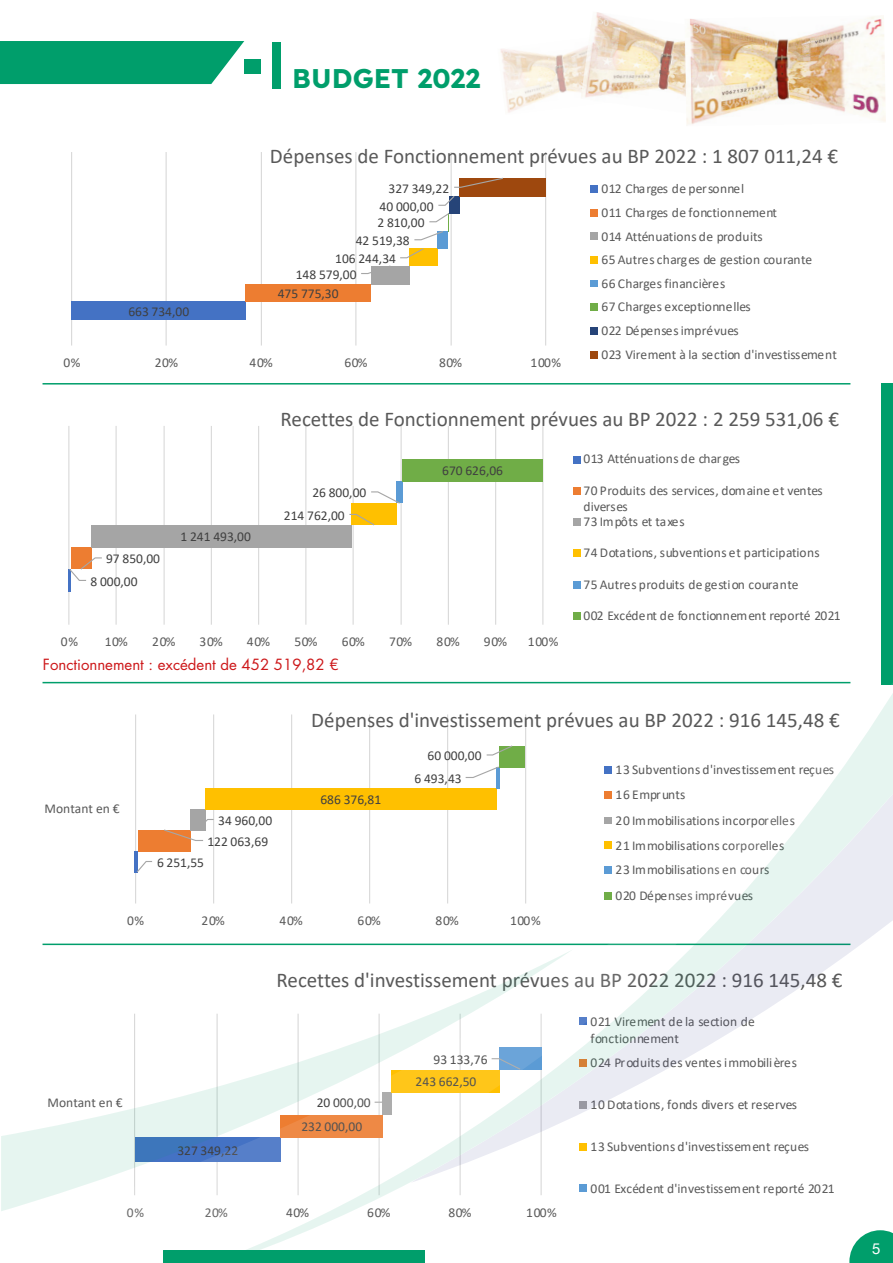
<style>
.page{position:relative;width:893px;height:1263px;background:#fff}
.page>*{position:absolute;margin:0;border:0;box-sizing:border-box;transform-origin:0 0}
.t1{font:700 27px "Lexend";color:#009e6b}
.t2{font:21px "Calibri";color:#595959}
.t3{font:15px "Futura Std";color:#cd1719}
.t4{font:15px "Helvetica Neue";color:#fff}
.t5{font:13.5px/23.7px "Calibri";color:#595959}
.t6{font:13.5px "Calibri";color:#404040}
</style>
<div class="page">
<img style="left:500px;top:49px;width:81px;height:64px">
<img style="left:581px;top:12px;width:104px;height:86px">
<img style="left:685px;top:16px;width:201px;height:109px">
<div style="left:272px;top:42px;width:9px;height:46px;background:#009e6b"></div>
<div style="left:244px;top:60px;width:17px;height:14px;background:#009e6b"></div>
<div style="left:0;top:41px;width:244px;height:43px;background:#009e6b"></div>
<hr style="left:43px;top:383px;width:807px;height:1px;background:#009e6b">
<div style="left:881px;top:383px;width:12px;height:302px;background:#009e6b"></div>
<svg style="left:1px;top:681px;width:892px;height:530px"></svg>
<svg style="left:121px;top:1121px;width:772px;height:142px"></svg>
<hr style="left:71px;top:152px;width:1px;height:193px;background:#d9d9d9">
<hr style="left:166px;top:152px;width:1px;height:193px;background:#d9d9d9">
<hr style="left:261px;top:152px;width:1px;height:193px;background:#d9d9d9">
<hr style="left:355px;top:152px;width:1px;height:193px;background:#d9d9d9">
<hr style="left:451px;top:152px;width:1px;height:193px;background:#d9d9d9">
<hr style="left:545px;top:152px;width:1px;height:193px;background:#d9d9d9">
<div style="left:72px;top:301px;width:174px;height:18px;background:#4472c4"></div>
<div style="left:246px;top:284px;width:125px;height:17px;background:#ed7d31"></div>
<div style="left:371px;top:266px;width:38px;height:18px;background:#a5a5a5"></div>
<div style="left:409px;top:249px;width:29px;height:17px;background:#ffc000"></div>
<div style="left:438px;top:231px;width:10px;height:18px;background:#5b9bd5"></div>
<div style="left:449px;top:196px;width:10px;height:17px;background:#264478"></div>
<div style="left:459px;top:178px;width:87px;height:18px;background:#9e480e"></div>
<svg style="left:361px;top:265px;width:30px;height:9px"></svg>
<svg style="left:400px;top:248px;width:25px;height:11px"></svg>
<svg style="left:414px;top:213px;width:36px;height:28px"></svg>
<svg style="left:438px;top:195px;width:17px;height:11px"></svg>
<svg style="left:454px;top:177px;width:49px;height:11px"></svg>
<div style="left:591px;top:185px;width:7px;height:7px;background:#4472c4"></div>
<div style="left:591px;top:209px;width:7px;height:7px;background:#ed7d31"></div>
<div style="left:591px;top:232px;width:7px;height:8px;background:#a5a5a5"></div>
<div style="left:591px;top:256px;width:7px;height:8px;background:#ffc000"></div>
<div style="left:591px;top:280px;width:7px;height:7px;background:#5b9bd5"></div>
<div style="left:591px;top:303px;width:7px;height:8px;background:#70ad47"></div>
<div style="left:591px;top:327px;width:7px;height:8px;background:#264478"></div>
<div style="left:591px;top:351px;width:7px;height:7px;background:#9e480e"></div>
<hr style="left:68px;top:426px;width:1px;height:199px;background:#d9d9d9">
<hr style="left:116px;top:426px;width:1px;height:199px;background:#d9d9d9">
<hr style="left:164px;top:426px;width:1px;height:199px;background:#d9d9d9">
<hr style="left:211px;top:426px;width:1px;height:199px;background:#d9d9d9">
<hr style="left:258px;top:426px;width:1px;height:199px;background:#d9d9d9">
<hr style="left:305px;top:426px;width:1px;height:199px;background:#d9d9d9">
<hr style="left:353px;top:426px;width:1px;height:199px;background:#d9d9d9">
<hr style="left:401px;top:426px;width:1px;height:199px;background:#d9d9d9">
<hr style="left:448px;top:426px;width:1px;height:199px;background:#d9d9d9">
<hr style="left:495px;top:426px;width:1px;height:199px;background:#d9d9d9">
<hr style="left:542px;top:426px;width:1px;height:199px;background:#d9d9d9">
<hr style="left:69px;top:569px;width:2px;height:23px;background:#4472c4">
<div style="left:71px;top:547px;width:20px;height:22px;background:#ed7d31"></div>
<div style="left:91px;top:525px;width:261px;height:22px;background:#a5a5a5"></div>
<div style="left:352px;top:503px;width:45px;height:22px;background:#ffc000"></div>
<div style="left:397px;top:481px;width:6px;height:22px;background:#5b9bd5"></div>
<div style="left:403px;top:459px;width:140px;height:22px;background:#70ad47"></div>
<svg style="left:68px;top:557px;width:34px;height:24px"></svg>
<svg style="left:349px;top:513px;width:26px;height:13px"></svg>
<svg style="left:371px;top:491px;width:30px;height:14px"></svg>
<div style="left:573px;top:456px;width:7px;height:7px;background:#4472c4"></div>
<div style="left:573px;top:487px;width:7px;height:8px;background:#ed7d31"></div>
<div style="left:573px;top:518px;width:7px;height:8px;background:#a5a5a5"></div>
<div style="left:573px;top:550px;width:7px;height:7px;background:#ffc000"></div>
<div style="left:573px;top:581px;width:7px;height:8px;background:#5b9bd5"></div>
<div style="left:573px;top:612px;width:7px;height:7px;background:#70ad47"></div>
<h1 class="t1" style="left:292px;top:59px;width:189px">BUDGET 2022</h1>
<h2 class="t2" style="left:270px;top:141px;width:570px">Dépenses de Fonctionnement prévues au BP 2022 : 1 807 011,24 €</h2>
<p class="t5" style="left:601px;top:177px;width:237px">012 Charges de personnel<br>011 Charges de fonctionnement<br>014 Atténuations de produits<br>65 Autres charges de gestion courante<br>66 Charges financières<br>67 Charges exceptionnelles<br>022 Dépenses imprévues<br>023 Virement à la section d'investissement</p>
<p class="t6" style="left:388px;top:179px;width:62px">327 349,22</p>
<p class="t6" style="left:380px;top:197px;width:55px">40 000,00</p>
<p class="t6" style="left:377px;top:213px;width:49px">2 810,00</p>
<p class="t6" style="left:356px;top:231px;width:55px">42 519,38</p>
<p class="t6" style="left:335px;top:249px;width:62px">106 244,34</p>
<p class="t6" style="left:296px;top:265px;width:62px">148 579,00</p>
<p class="t6" style="left:278px;top:284px;width:62px">475 775,30</p>
<p class="t6" style="left:128px;top:302px;width:62px">663 734,00</p>
<p class="t5" style="left:63px;top:351px;width:19px">0%</p>
<p class="t5" style="left:155px;top:351px;width:25px">20%</p>
<p class="t5" style="left:250px;top:351px;width:25px">40%</p>
<p class="t5" style="left:344px;top:351px;width:25px">60%</p>
<p class="t5" style="left:439px;top:351px;width:25px">80%</p>
<p class="t5" style="left:530px;top:351px;width:32px">100%</p>
<p class="t6" style="left:106px;top:549px;width:55px">97 850,00</p>
<p class="t6" style="left:90px;top:572px;width:49px">8 000,00</p>
<p class="t6" style="left:181px;top:527px;width:72px">1 241 493,00</p>
<h2 class="t2" style="left:281px;top:404px;width:560px">Recettes de Fonctionnement prévues au BP 2022 : 2 259 531,06 €</h2>
<p class="t5" style="left:583px;top:447px;width:158px">013 Atténuations de charges</p>
<p class="t5" style="left:583px;top:482px;width:241px;line-height:16.5px">70 Produits des services, domaine et ventes diverses</p>
<p class="t5" style="left:583px;top:510px;width:103px">73 Impôts et taxes</p>
<p class="t5" style="left:583px;top:540px;width:238px">74 Dotations, subventions et participations</p>
<p class="t5" style="left:583px;top:572px;width:217px">75 Autres produits de gestion courante</p>
<p class="t5" style="left:583px;top:603px;width:259px">002 Excédent de fonctionnement reporté 2021</p>
<p class="t6" style="left:442px;top:462px;width:62px">670 626,06</p>
<p class="t6" style="left:312px;top:483px;width:55px">26 800,00</p>
<p class="t6" style="left:284px;top:506px;width:62px">214 762,00</p>
<p class="t5" style="left:61px;top:630px;width:19px">0%</p>
<p class="t5" style="left:105px;top:630px;width:25px">10%</p>
<p class="t5" style="left:152px;top:630px;width:25px">20%</p>
<p class="t5" style="left:200px;top:630px;width:25px">30%</p>
<p class="t5" style="left:247px;top:630px;width:25px">40%</p>
<p class="t5" style="left:294px;top:630px;width:25px">50%</p>
<p class="t5" style="left:342px;top:630px;width:25px">60%</p>
<p class="t5" style="left:389px;top:630px;width:25px">70%</p>
<p class="t5" style="left:436px;top:630px;width:25px">80%</p>
<p class="t5" style="left:484px;top:630px;width:25px">90%</p>
<p class="t5" style="left:528px;top:630px;width:32px">100%</p>
<p class="t3" style="left:43px;top:654px;width:297px">Fonctionnement : excédent de 452 519,82 €</p>
<p class="t5" style="left:45px;top:796px;width:77px">Montant en €</p>
<p class="t6" style="left:218px;top:811px;width:55px">34 960,00</p>
<p class="t6" style="left:207px;top:832px;width:62px">122 063,69</p>
<p class="t6" style="left:157px;top:853px;width:49px">6 251,55</p>
<h2 class="t2" style="left:311px;top:706px;width:530px">Dépenses d'investissement prévues au BP 2022 : 916 145,48 €</h2>
<p class="t5" style="left:616px;top:756px;width:220px;line-height:25.5px">13 Subventions d'investissement reçues<br>16 Emprunts<br>20 Immobilisations incorporelles<br>21 Immobilisations corporelles</p>
<p class="t5" style="left:616px;top:857px;width:155px;line-height:25.5px">23 Immobilisations en cours<br>020 Dépenses imprévues</p>
<p class="t6" style="left:428px;top:746px;width:55px">60 000,00</p>
<p class="t6" style="left:415px;top:769px;width:49px">6 493,43</p>
<p class="t6" style="left:320px;top:790px;width:62px">686 376,81</p>
<p class="t5" style="left:127px;top:908px;width:19px">0%</p>
<p class="t5" style="left:202px;top:908px;width:25px">20%</p>
<p class="t5" style="left:280px;top:908px;width:25px">40%</p>
<p class="t5" style="left:358px;top:908px;width:25px">60%</p>
<p class="t5" style="left:436px;top:908px;width:25px">80%</p>
<p class="t5" style="left:510px;top:908px;width:32px">100%</p>
<p class="t5" style="left:48px;top:1091px;width:77px">Montant en €</p>
<p class="t6" style="left:177px;top:1141px;width:62px">327 349,22</p>
<h2 class="t2" style="left:277px;top:966px;width:567px">Recettes d'investissement prévues au BP 2022 2022 : 916 145,48 €</h2>
<p class="t5" style="left:591px;top:1013px;width:166px;line-height:16.5px">021 Virement de la section de fonctionnement</p>
<p class="t5" style="left:591px;top:1050px;width:208px">024 Produits des ventes immobilières</p>
<p class="t5" style="left:591px;top:1092px;width:208px">10 Dotations, fonds divers et reserves</p>
<p class="t5" style="left:591px;top:1134px;width:220px">13 Subventions d'investissement reçues</p>
<p class="t5" style="left:591px;top:1176px;width:245px">001 Excédent d'investissement reporté 2021</p>
<p class="t6" style="left:434px;top:1050px;width:55px">93 133,76</p>
<p class="t6" style="left:416px;top:1072px;width:62px">243 662,50</p>
<p class="t6" style="left:317px;top:1093px;width:55px">20 000,00</p>
<p class="t6" style="left:301px;top:1117px;width:62px">232 000,00</p>
<p class="t5" style="left:127px;top:1200px;width:19px">0%</p>
<p class="t5" style="left:205px;top:1200px;width:25px">20%</p>
<p class="t5" style="left:286px;top:1200px;width:25px">40%</p>
<p class="t5" style="left:367px;top:1200px;width:25px">60%</p>
<p class="t5" style="left:448px;top:1200px;width:25px">80%</p>
<p class="t5" style="left:526px;top:1200px;width:32px">100%</p>
<p class="t4" style="left:872px;top:1237px;width:10px">5</p>
</div>
